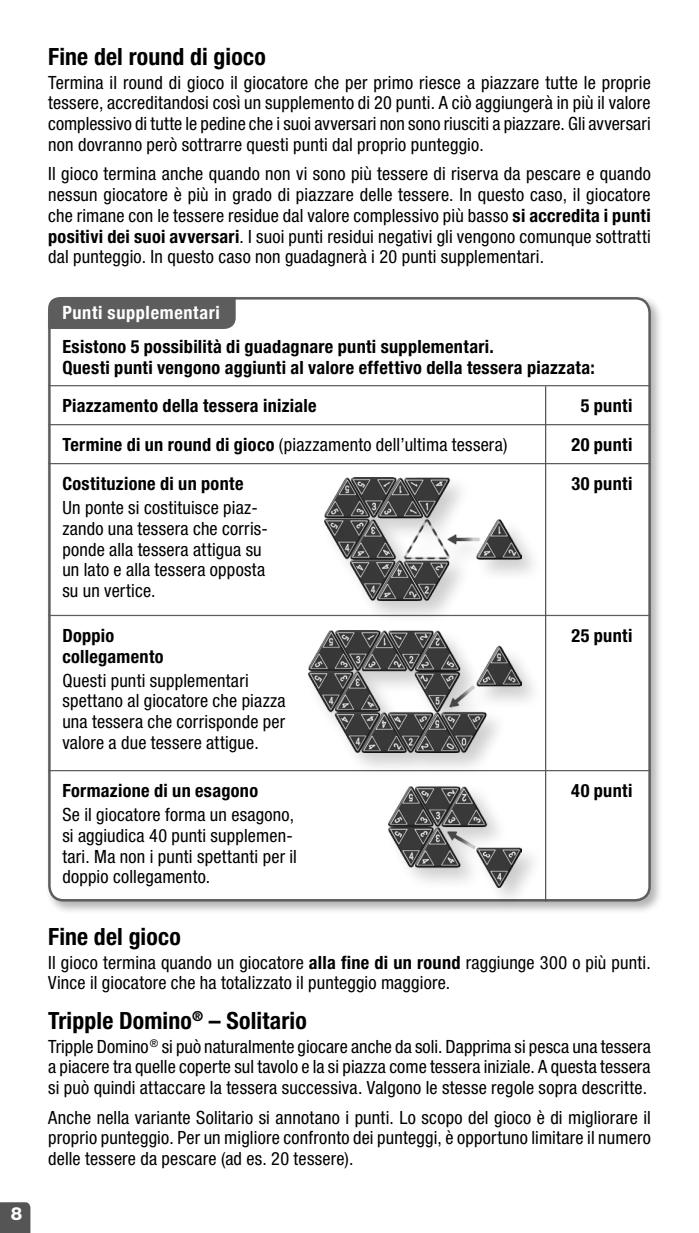
<style>
.page{position:relative;width:699px;height:1233px;background:#fff}
.page>*{position:absolute;margin:0;border:0;box-sizing:border-box;transform-origin:0 0}
.t1{font:700 condensed 23.75px "Helvetica Neue LT Std";letter-spacing:.01em;color:#000}
.t2{font:condensed 18.25px/20.8px "Helvetica Neue LT Std";letter-spacing:.015em;color:#000}
.t3{font:700 condensed 18.25px/20.8px "Helvetica Neue LT Std";letter-spacing:.015em;color:#000}
.t4{font:700 condensed 18.25px "Helvetica Neue";letter-spacing:.035em;color:#fff}
.t5{font:800 18px "Helvetica Neue LT Std";color:#fff}
.s1{font-weight:700}
.s2{font-weight:400}
</style>
<div class="page">
<div style="left:45px;top:294px;width:618px;height:620px;background:#000;opacity:.3"></div>
<div style="left:49px;top:298px;width:600px;height:602px;background:#fff;border-radius:14px"></div>
<hr style="left:48px;top:385px;width:602px;height:1px;background:#5d5d5d">
<hr style="left:48px;top:614px;width:602px;height:2px;background:#5d5d5d">
<hr style="left:48px;top:770px;width:602px;height:1px;background:#5d5d5d">
<hr style="left:48px;top:424px;width:602px;height:1px;background:#5d5d5d">
<hr style="left:48px;top:463px;width:602px;height:1px;background:#5d5d5d">
<div style="left:304px;top:627px;width:240px;height:149px;background:#000;opacity:.2"></div>
<img style="left:308px;top:631px;width:213px;height:121px">
<div style="left:321px;top:473px;width:223px;height:151px;background:#000;opacity:.2"></div>
<img style="left:325px;top:477px;width:196px;height:123px">
<div style="left:385px;top:782px;width:159px;height:127px;background:#000;opacity:.2"></div>
<img style="left:388px;top:786px;width:133px;height:101px">
<svg style="left:47px;top:296px;width:190px;height:34px;background:#696969"></svg>
<hr style="left:545px;top:386px;width:1px;height:515px;background:#555">
<svg style="left:0;top:1202px;width:30px;height:31px"></svg>
<p class="t5" style="left:11px;top:1202px;width:13px">8</p>
<h1 class="t1" style="left:48px;top:42px;width:219px">Fine del round di gioco</h1>
<p class="t2" style="left:48px;top:72px;width:604px;text-align:justify">Termina il round di gioco il giocatore che per primo riesce a piazzare tutte le proprie tessere, accreditandosi così un supplemento di 20 punti. A ciò aggiungerà in più il valore complessivo di tutte le pedine che i suoi avversari non sono riusciti a piazzare. Gli avversari non dovranno però sottrarre questi punti dal proprio punteggio.</p>
<p class="t2" style="left:48px;top:163px;width:604px;text-align:justify">Il gioco termina anche quando non vi sono più tessere di riserva da pescare e quando nessun giocatore è più in grado di piazzare delle tessere. In questo caso, il giocatore che rimane con le tessere residue dal valore complessivo più basso <span class="s1">si accredita i punti positivi dei suoi avversari</span>. I suoi punti residui negativi gli vengono comunque sottratti dal punteggio. In questo caso non guadagnerà i 20 punti supplementari.</p>
<p class="t4" style="left:62px;top:298px;width:159px">Punti supplementari</p>
<p class="t3" style="left:62px;top:336px;width:534px">Esistono 5 possibilità di guadagnare punti supplementari.<br>Questi punti vengono aggiunti al valore effettivo della tessera piazzata:</p>
<p class="t3" style="left:62px;top:394px;width:256px">Piazzamento della tessera iniziale</p>
<p class="t3" style="left:571px;top:385px;width:63px;line-height:39.2px;text-align:center">5 punti<br>20 punti<br>30 punti</p>
<p class="t3" style="left:62px;top:424px;width:446px;line-height:39.8px">Termine di un round di gioco <span class="s2">(piazzamento dell’ultima tessera)<br></span>Costituzione di un ponte</p>
<p class="t2" style="left:62px;top:497px;width:207px">Un ponte si costituisce piaz&shy;zando una tessera che corris&shy;ponde alla tessera attigua su un lato e alla tessera opposta su un vertice.</p>
<p class="t3" style="left:62px;top:625px;width:103px">Doppio collegamento</p>
<p class="t2" style="left:62px;top:669px;width:225px">Questi punti supplementari spettano al giocatore che piazza una tessera che corrisponde per valore a due tessere attigue.</p>
<p class="t3" style="left:62px;top:780px;width:197px">Formazione di un esagono</p>
<p class="t2" style="left:62px;top:804px;width:236px">Se il giocatore forma un esagono, si aggiudica 40 punti supplemen&shy;tari. Ma non i punti spettanti per il doppio collegamento.</p>
<p class="t3" style="left:571px;top:625px;width:62px">25 punti</p>
<p class="t3" style="left:571px;top:780px;width:63px">40 punti</p>
<h1 class="t1" style="left:48px;top:922px;width:134px">Fine del gioco</h1>
<p class="t2" style="left:48px;top:951px;width:604px">Il gioco termina quando un giocatore <span class="s1">alla fine di un round</span> raggiunge 300 o più punti.<br>Vince il giocatore che ha totalizzato il punteggio maggiore.</p>
<h1 class="t1" style="left:48px;top:1006px;width:260px">Tripple Domino<sup>®</sup> – Solitario</h1>
<p class="t2" style="left:48px;top:1035px;width:604px;text-align:justify">Tripple Domino<sup>®</sup> si può naturalmente giocare anche da soli. Dapprima si pesca una tessera a piacere tra quelle coperte sul tavolo e la si piazza come tessera iniziale. A questa tessera si può quindi attaccare la tessera successiva. Valgono le stesse regole sopra descritte.</p>
<p class="t2" style="left:48px;top:1106px;width:604px;text-align:justify">Anche nella variante Solitario si annotano i punti. Lo scopo del gioco è di migliorare il proprio punteggio. Per un migliore confronto dei punteggi, è opportuno limitare il numero delle tessere da pescare (ad es. 20 tessere).</p>
</div>
